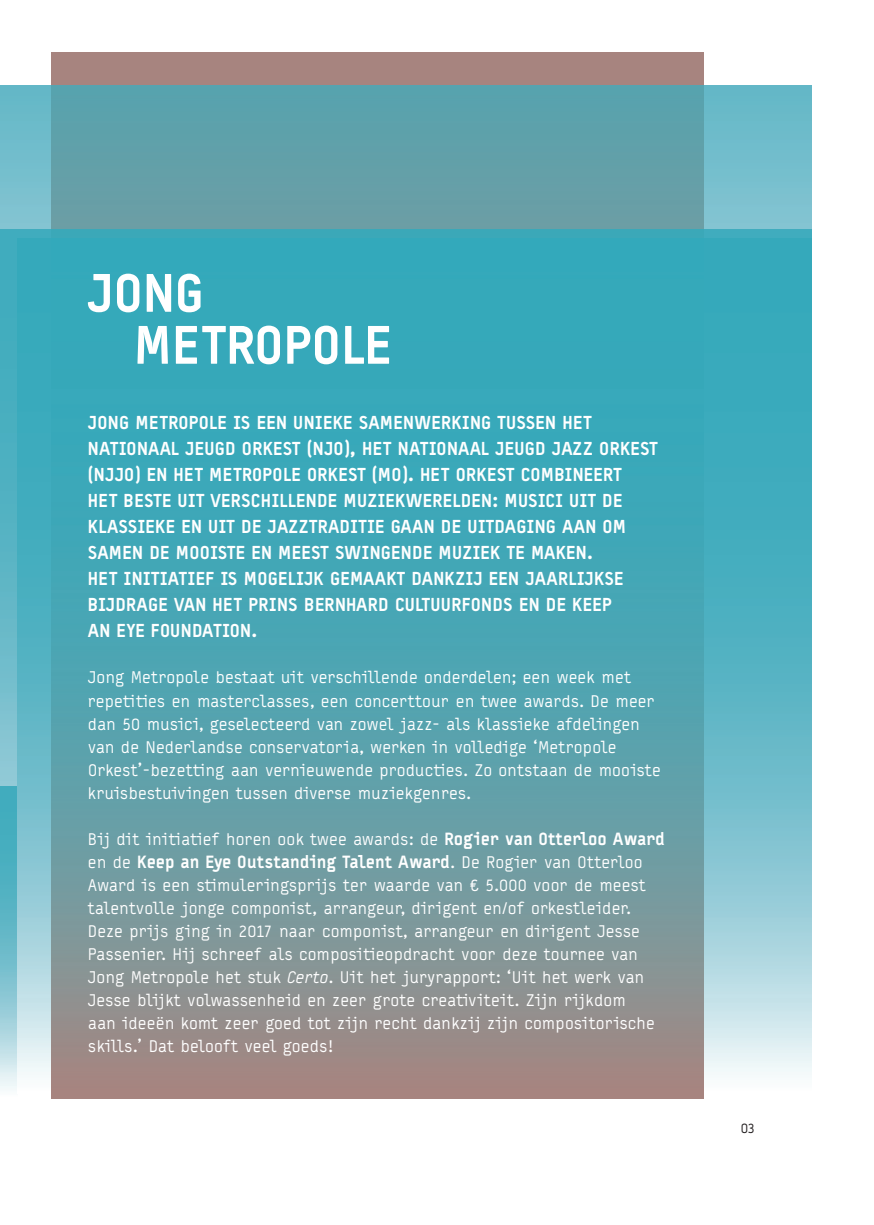
<style>
.page{position:relative;width:874px;height:1225px;background:#fff}
.page>*{position:absolute;margin:0;border:0;box-sizing:border-box;transform-origin:0 0}
.t1{font:900 52px/52px "Typestar";color:#fff}
.t2{font:900 18px/26px "Typestar";letter-spacing:.015em;color:#fff}
.t3{font:17px/23px "Typestar";color:#fff}
.t4{font:14px "Typestar";color:#231f20}
.s1{font-weight:900}
.s2{font-family:"Typestar Normal Expert"}
.s3{font-style:italic}
</style>
<div class="page">
<div style="left:51px;top:52px;width:652px;height:1011px;background:#a7847f"></div>
<img style="left:0;top:85px;width:811px;height:145px">
<img style="left:0;top:230px;width:17px;height:860px">
<img style="left:17px;top:230px;width:794px;height:863px">
<h1 class="t1" style="left:134px;top:268px;width:259px;text-indent:-47px">JONG<br>METROPOLE</h1>
<p class="t2" style="left:88px;top:410px;width:571px">JONG METROPOLE IS EEN UNIEKE SAMENWERKING TUSSEN HET NATIONAAL JEUGD ORKEST (NJO), HET NATIONAAL JEUGD JAZZ ORKEST (NJJO) EN HET METROPOLE ORKEST (MO). HET ORKEST COMBINEERT<br>HET BESTE UIT VERSCHILLENDE MUZIEKWERELDEN: MUSICI UIT DE KLASSIEKE EN UIT DE JAZZTRADITIE GAAN DE UITDAGING AAN OM SAMEN DE MOOISTE EN MEEST SWINGENDE MUZIEK TE MAKEN.<br>HET INITIATIEF IS MOGELIJK GEMAAKT DANKZIJ EEN JAARLIJKSE BIJDRAGE VAN HET PRINS BERNHARD CULTUURFONDS EN DE KEEP<br>AN EYE FOUNDATION.</p>
<p class="t3" style="left:88px;top:666px;width:574px">Jong Metropole bestaat uit verschillende onderdelen; een week met repetities en masterclasses, een concerttour en twee awards. De meer dan 50 musici, geselecteerd van zowel jazz- als klassieke afdelingen van de Nederlandse conservatoria, werken in volledige ‘Metropole Orkest’-bezetting aan vernieuwende producties. Zo ontstaan de mooiste kruisbestuivingen tussen diverse muziekgenres.</p>
<p class="t3" style="left:88px;top:827px;width:578px">Bij dit initiatief horen ook twee awards: de <span class="s1">Rogier van Otterloo Award </span>en de <span class="s1">Keep an Eye Outstanding Talent Award</span>. De Rogier van Otterloo Award is een stimuleringsprijs ter waarde van <span class="s2">$</span> 5.000 voor de meest talentvolle jonge componist, arrangeur, dirigent en/of orkestleider.<br>Deze prijs ging in 2017 naar componist, arrangeur en dirigent Jesse Passenier. Hij schreef als compositieopdracht voor deze tournee van Jong Metropole het stuk <span class="s3">Certo</span>. Uit het juryrapport: ‘Uit het werk van Jesse blijkt volwassenheid en zeer grote creativiteit. Zijn rijkdom<br>aan ideeën komt zeer goed tot zijn recht dankzij zijn compositorische skills.’ Dat belooft veel goeds!</p>
<p class="t4" style="left:740px;top:1119px;width:16px">03</p>
</div>
